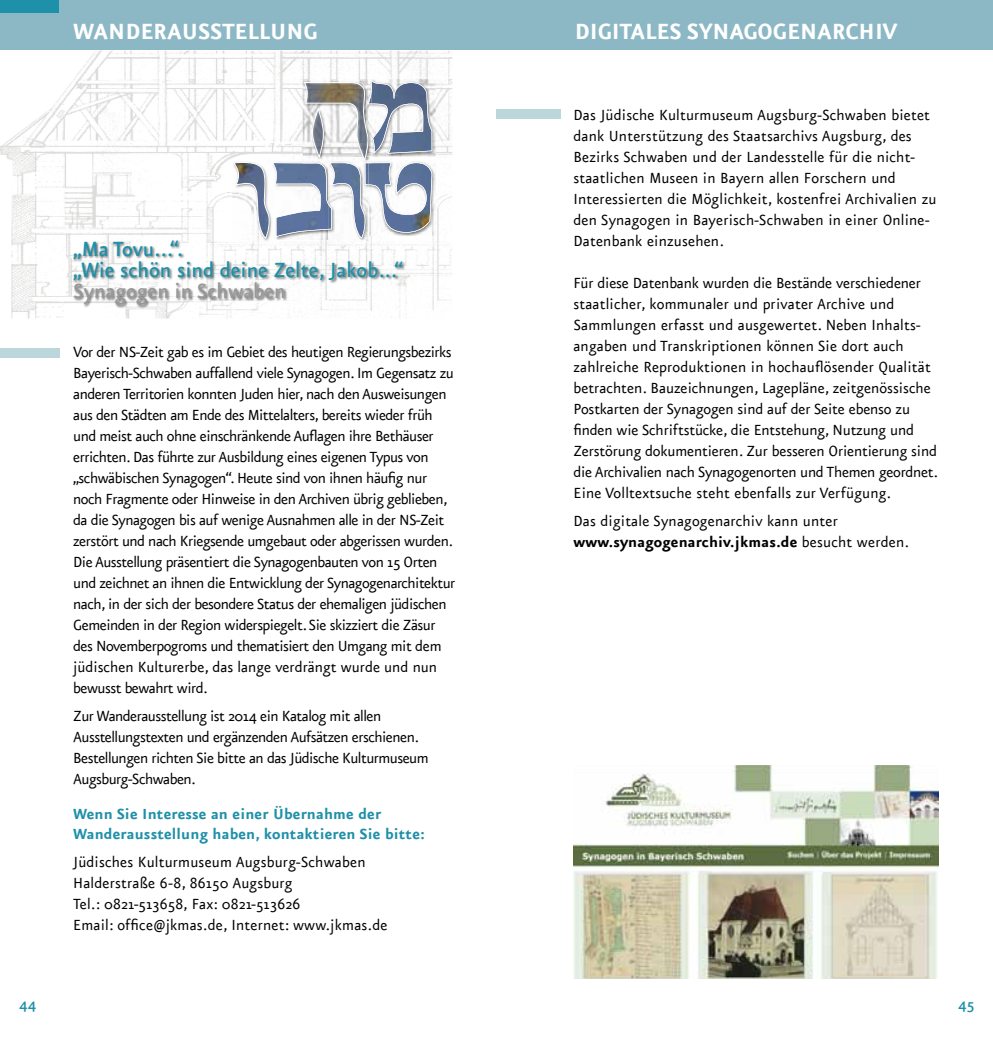
<style>
.page{position:relative;width:993px;height:1042px;background:#fff}
.page>*{position:absolute;margin:0;border:0;box-sizing:border-box;transform-origin:0 0}
.t1{font:700 26.25px "Eureka Sans";color:#fff}
.t2{font:500 24.5px/21px "Eureka Sans";color:#1f90a9;scale:.96 1}
.t3{font:500 24.5px "Eureka Sans";color:#989898;scale:.96 1}
.t4{font:17.5px/21px "Eureka Sans";letter-spacing:-.015em;color:#000}
.t5{font:17.5px/21px "Eureka Sans";letter-spacing:.01em;color:#000}
.t6{font:700 17.5px/19.2px "Eureka Sans";letter-spacing:.01em;color:#1f90a9}
.t7{font:500 17.5px "Eureka Sans";color:#1f90a9}
.s1{font-weight:700}
</style>
<div class="page">
<div style="left:0;top:0;width:496px;height:50px;background:#8cb8c5"></div>
<div style="left:0;top:0;width:59px;height:12px;background:#1f90a9"></div>
<div style="left:496px;top:0;width:496px;height:50px;background:#8cb8c5"></div>
<div style="left:496px;top:109px;width:65px;height:10px;background:#bcd7db"></div>
<img style="left:573px;top:765px;width:365px;height:213px">
<div style="left:0;top:348px;width:60px;height:9px;background:#bcd7db"></div>
<img style="left:0;top:51px;width:452px;height:267px">
<img style="left:366px;top:79px;width:69px;height:78px">
<img style="left:432px;top:161px;width:3px;height:75px">
<img style="left:232px;top:160px;width:96px;height:80px">
<svg style="left:233px;top:80px;width:199px;height:159px"></svg>
<div style="left:73px;top:240px;width:332px;height:68px;background:#000;opacity:.54"></div>
<h1 class="t1" style="left:73px;top:18px;width:246px">WANDERAUSSTELLUNG</h1>
<h2 class="t2" style="left:73px;top:239px;width:345px">„Ma Tovu...“.<br>„Wie schön sind deine Zelte, Jakob...“</h2>
<h2 class="t3" style="left:73px;top:279px;width:222px">Synagogen in Schwaben</h2>
<p class="t4" style="left:73px;top:342px;width:383px">Vor der NS-Zeit gab es im Gebiet des heutigen Regierungsbezirks Bayerisch-Schwaben auffallend viele Synagogen. Im Gegensatz zu anderen Territorien konnten Juden hier, nach den Ausweisungen aus den Städten am Ende des Mittelalters, bereits wieder früh und meist auch ohne einschränkende Auflagen ihre Bethäuser errichten. Das führte zur Ausbildung eines eigenen Typus von „schwäbischen Synagogen“. Heute sind von ihnen häufig nur noch Fragmente oder Hinweise in den Archiven übrig geblieben, da die Synagogen bis auf wenige Ausnahmen alle in der NS-Zeit zerstört und nach Kriegsende umgebaut oder abgerissen wurden.<br>Die Ausstellung präsentiert die Synagogenbauten von 15 Orten und zeichnet an ihnen die Entwicklung der Synagogenarchitektur nach, in der sich der besondere Status der ehemaligen jüdischen Gemeinden in der Region widerspiegelt. Sie skizziert die Zäsur des Novemberpogroms und thematisiert den Umgang mit dem jüdischen Kulturerbe, das lange verdrängt wurde und nun bewusst bewahrt wird.</p>
<p class="t4" style="left:73px;top:706px;width:357px">Zur Wanderausstellung ist 2014 ein Katalog mit allen Ausstellungstexten und ergänzenden Aufsätzen erschienen.<br>Bestellungen richten Sie bitte an das Jüdische Kulturmuseum Augsburg-Schwaben.</p>
<p class="t6" style="left:73px;top:805px;width:353px">Wenn Sie Interesse an einer Übernahme der<br>Wanderausstellung haben, kontaktieren Sie bitte:</p>
<p class="t5" style="left:73px;top:852px;width:316px">Jüdisches Kulturmuseum Augsburg-Schwaben Halderstraße 6-8, 86150 Augsburg<br>Tel.: 0821-513658, Fax: 0821-513626<br>Email: office@jkmas.de, Internet: www.jkmas.de</p>
<h1 class="t1" style="left:574px;top:18px;width:324px">DIGITALES SYNAGOGENARCHIV</h1>
<p class="t5" style="left:573px;top:105px;width:364px">Das Jüdische Kulturmuseum Augsburg-Schwaben bietet dank Unterstützung des Staatsarchivs Augsburg, des Bezirks Schwaben und der Landesstelle für die nicht&shy;staatlichen Museen in Bayern allen Forschern und Interessierten die Möglichkeit, kostenfrei Archivalien zu den Synagogen in Bayerisch-Schwaben in einer Online-Datenbank einzusehen.</p>
<p class="t4" style="left:573px;top:273px;width:366px">Für diese Datenbank wurden die Bestände verschiedener staatlicher, kommunaler und privater Archive und Sammlungen erfasst und ausgewertet. Neben Inhalts&shy;angaben und Transkriptionen können Sie dort auch zahlreiche Reproduktionen in hochauflösender Qualität betrachten. Bauzeichnungen, Lagepläne, zeitgenössische Postkarten der Synagogen sind auf der Seite ebenso zu finden wie Schriftstücke, die Entstehung, Nutzung und Zerstörung dokumentieren. Zur besseren Orientierung sind die Archivalien nach Synagogenorten und Themen geordnet.<br>Eine Volltextsuche steht ebenfalls zur Verfügung.</p>
<p class="t5" style="left:573px;top:511px;width:337px">Das digitale Synagogenarchiv kann unter <span class="s1">www.synagogenarchiv.jkmas.de</span> besucht werden.</p>
<p class="t7" style="left:19px;top:995px;width:19px">44</p>
<p class="t7" style="left:957px;top:995px;width:18px">45</p>
</div>
